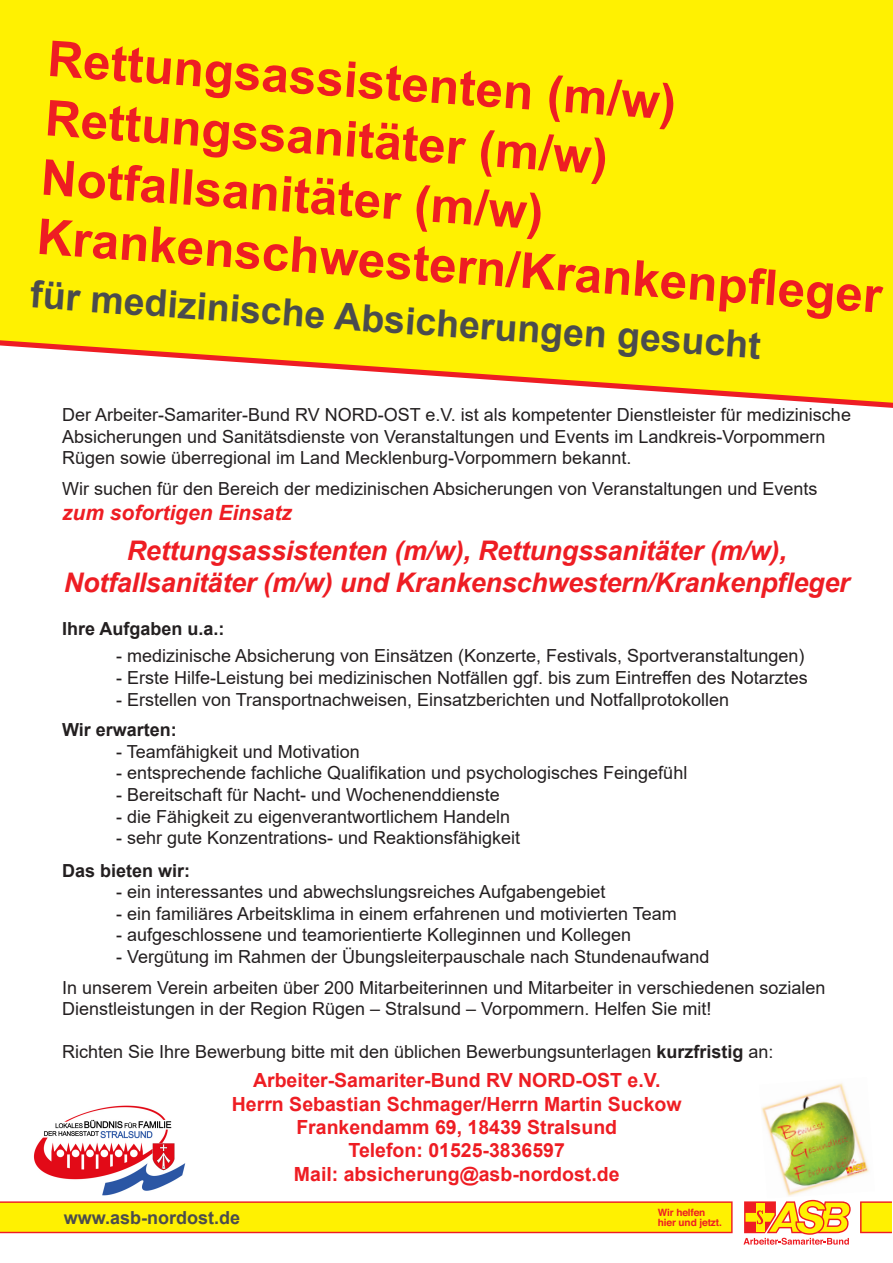
<style>
.page{position:relative;width:893px;height:1263px;background:#fff}
.page>*{position:absolute;margin:0;border:0;box-sizing:border-box;transform-origin:0 0}
.t1{font:700 49.5px "Arial";color:#ee1d23}
.t2{font:700 37.5px "Arial";color:#4b4c4d}
.t3{font:italic 700 27px "Arial";letter-spacing:-.01em;color:#ee1d23}
.t4{font:italic 700 21px "Arial";color:#ee1d23}
.t5{font:700 19.5px "Arial";color:#ee1d23}
.t6{font:18px/21.6px "Arial";color:#231f20}
.t7{font:700 18px "Arial";color:#231f20}
.t8{font:700 18px "Arial";color:#4b4c4d}
.t9{font:700 10.05px/10.1px "Helvetica";letter-spacing:-.01em;color:#ee1d23}
.s1{font-weight:700}
</style>
<div class="page">
<svg style="left:743px;top:1200px;width:108px;height:45px"></svg>
<svg style="left:0;top:1201px;width:733px;height:32px;background:#fddf07"></svg>
<svg style="left:860px;top:1201px;width:32px;height:32px"></svg>
<svg style="left:0;top:0;width:893px;height:408px;background:#feef14"></svg>
<img style="left:33px;top:1105px;width:153px;height:90px">
<img style="left:761px;top:1083px;width:108px;height:113px">
<p class="t1" style="left:50px;top:24px;width:631px;rotate:4deg">Rettungsassistenten (m/w)</p>
<p class="t1" style="left:48px;top:83px;width:565px;rotate:4deg">Rettungssanitäter (m/w)</p>
<p class="t1" style="left:44px;top:142px;width:505px;rotate:4deg">Notfallsanitäter (m/w)</p>
<p class="t1" style="left:39px;top:201px;width:849px;rotate:4deg">Krankenschwestern/Krankenpfleger</p>
<p class="t2" style="left:32px;top:268px;width:734px;rotate:4deg">für medizinische Absicherungen gesucht</p>
<p class="t6" style="left:62px;top:404px;width:790px">Der Arbeiter-Samariter-Bund RV NORD-OST e.V. ist als kompetenter Dienstleister für medizinische<br>Absicherungen und Sanitätsdienste von Veranstaltungen und Events im Landkreis-Vorpommern<br>Rügen sowie überregional im Land Mecklenburg-Vorpommern bekannt.</p>
<p class="t6" style="left:62px;top:478px;width:757px">Wir suchen für den Bereich der medizinischen Absicherungen von Veranstaltungen und Events</p>
<p class="t4" style="left:62px;top:499px;width:231px">zum sofortigen Einsatz</p>
<p class="t3" style="left:127px;top:532px;width:662px">Rettungsassistenten (m/w), Rettungssanitäter (m/w),</p>
<p class="t3" style="left:64px;top:565px;width:787px">Notfallsanitäter (m/w) und Krankenschwestern/Krankenpfleger</p>
<p class="t7" style="left:62px;top:616px;width:164px">Ihre Aufgaben u.a.:</p>
<p class="t6" style="left:116px;top:645px;width:690px">- medizinische Absicherung von Einsätzen (Konzerte, Festivals, Sportveranstaltungen)</p>
<p class="t6" style="left:116px;top:667px;width:693px">- Erste Hilfe-Leistung bei medizinischen Notfällen ggf. bis zum Eintreffen des Notarztes</p>
<p class="t6" style="left:116px;top:688px;width:615px">- Erstellen von Transportnachweisen, Einsatzberichten und Notfallprotokollen</p>
<p class="t7" style="left:62px;top:717px;width:116px">Wir erwarten:</p>
<p class="t6" style="left:116px;top:740px;width:245px">- Teamfähigkeit und Motivation</p>
<p class="t6" style="left:116px;top:762px;width:573px">- entsprechende fachliche Qualifikation und psychologisches Feingefühl</p>
<p class="t6" style="left:116px;top:784px;width:385px">- Bereitschaft für Nacht- und Wochenenddienste</p>
<p class="t6" style="left:116px;top:805px;width:396px">- die Fähigkeit zu eigenverantwortlichem Handeln</p>
<p class="t6" style="left:116px;top:827px;width:406px">- sehr gute Konzentrations- und Reaktionsfähigkeit</p>
<p class="t7" style="left:62px;top:857px;width:130px">Das bieten wir:</p>
<p class="t6" style="left:116px;top:881px;width:491px">- ein interessantes und abwechslungsreiches Aufgabengebiet</p>
<p class="t6" style="left:116px;top:902px;width:562px">- ein familiäres Arbeitsklima in einem erfahrenen und motivierten Team</p>
<p class="t6" style="left:116px;top:924px;width:517px">- aufgeschlossene und teamorientierte Kolleginnen und Kollegen</p>
<p class="t6" style="left:116px;top:946px;width:595px">- Vergütung im Rahmen der Übungsleiterpauschale nach Stundenaufwand</p>
<p class="t6" style="left:62px;top:976px;width:765px">In unserem Verein arbeiten über 200 Mitarbeiterinnen und Mitarbeiter in verschiedenen sozialen<br>Dienstleistungen in der Region Rügen – Stralsund – Vorpommern. Helfen Sie mit!</p>
<p class="t6" style="left:62px;top:1041px;width:713px">Richten Sie Ihre Bewerbung bitte mit den üblichen Bewerbungsunterlagen <span class="s1">kurzfristig</span> an:</p>
<p class="t5" style="left:253px;top:1066px;width:409px">Arbeiter-Samariter-Bund RV NORD-OST e.V.</p>
<p class="t5" style="left:232px;top:1090px;width:451px">Herrn Sebastian Schmager/Herrn Martin Suckow</p>
<p class="t5" style="left:296px;top:1113px;width:322px">Frankendamm 69, 18439 Stralsund</p>
<p class="t5" style="left:349px;top:1137px;width:218px">Telefon: 01525-3836597</p>
<p class="t5" style="left:294px;top:1160px;width:327px">Mail: absicherung@asb-nordost.de</p>
<p class="t9" style="left:658px;top:1207px;width:66px">Wir helfen hier und jetzt.</p>
<p class="t8" style="left:64px;top:1205px;width:178px">www.asb-nordost.de</p>
</div>
